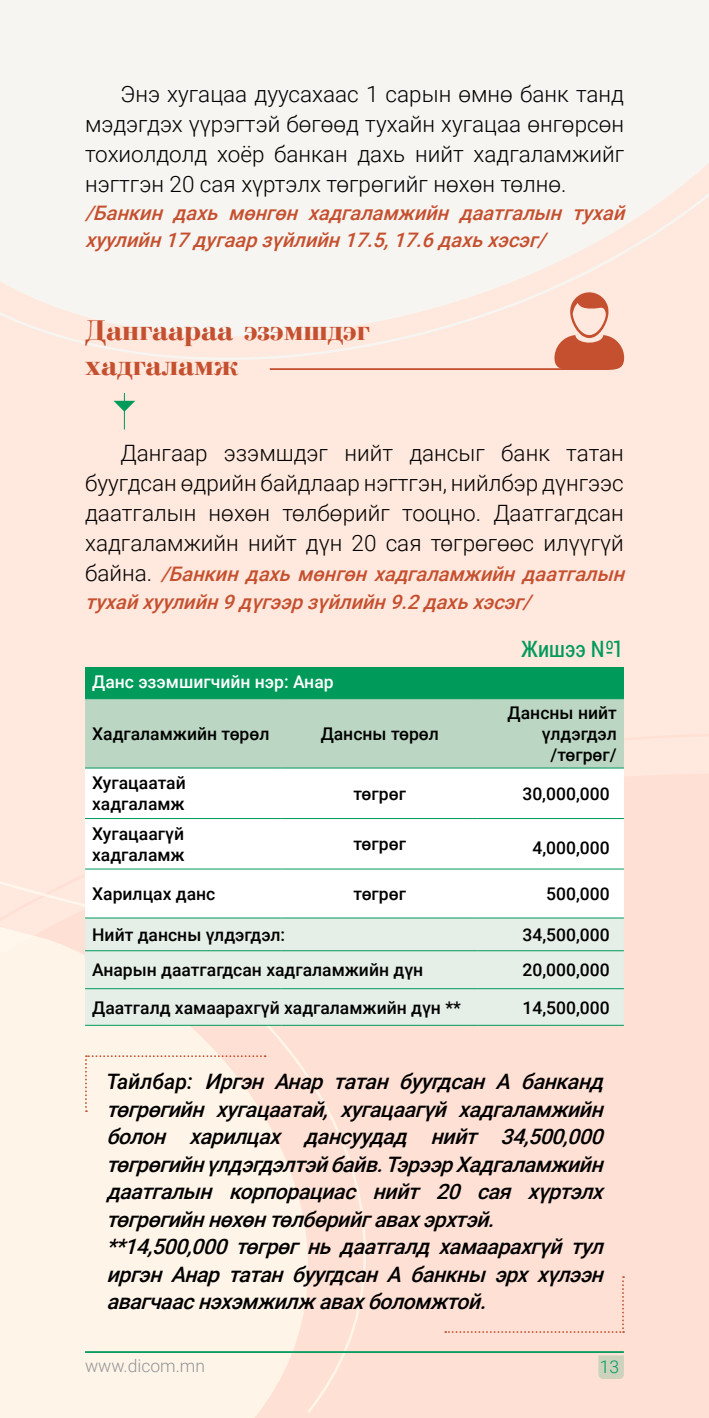
<style>
.page{position:relative;width:709px;height:1418px;background:#fff}
.page>*{position:absolute;margin:0;border:0;box-sizing:border-box;transform-origin:0 0}
.t1{font:700 30px/35px "MAK Bodoni";color:#c5502f}
.t2{font:300 22.5px/30px "Roboto";color:#000;text-align:justify}
.t3{font:condensed 22.5px "Roboto";color:#009a5b}
.t4{font:italic 500 21.25px/27.5px "Roboto";color:#000}
.t5{font:italic 500 20px/27.5px "Roboto";color:#c5502f}
.t6{font:500 17.5px/21px "Roboto";color:#000}
.t7{font:500 17.5px "Roboto";color:#fff}
.t8{font:300 17.5px "Roboto";color:#939598}
.t9{font:300 17.5px "Roboto";color:#009a5b}
.s1{font-weight:300;font-style:normal;font-size:22.5px;color:#000}
.s2{font-style:inherit}
</style>
<div class="page">
<div style="left:0;top:0;width:709px;height:1417px;background:#ffe8dd"></div>
<svg style="left:0;top:882px;width:310px;height:535px;fill:#fff4e8"></svg>
<svg style="left:0;top:0;width:709px;height:401px"></svg>
<hr style="left:85px;top:1351px;width:539px;height:1px;background:#009a5b">
<svg style="left:598px;top:1355px;width:26px;height:23px"></svg>
<hr style="left:124px;top:393px;width:1px;height:36px;background:#009a5b">
<svg style="left:114px;top:401px;width:21px;height:11px"></svg>
<svg style="left:554px;top:292px;width:70px;height:78px"></svg>
<hr style="left:270px;top:368px;width:315px;height:2px;background:#c5502f">
<div style="left:85px;top:667px;width:539px;height:31px;background:#009a5b"></div>
<div style="left:85px;top:699px;width:539px;height:68px;background:#bbd6c2"></div>
<div style="left:85px;top:768px;width:539px;height:149px;background:#fff"></div>
<div style="left:85px;top:918px;width:539px;height:106px;background:#e5eee7"></div>
<hr style="left:85px;top:698px;width:197px;height:1px;background:#009a5b">
<hr style="left:282px;top:698px;width:196px;height:1px;background:#009a5b">
<hr style="left:478px;top:698px;width:146px;height:1px;background:#009a5b">
<hr style="left:85px;top:767px;width:197px;height:1px;background:#009a5b">
<hr style="left:282px;top:767px;width:196px;height:1px;background:#009a5b">
<hr style="left:478px;top:767px;width:146px;height:1px;background:#009a5b">
<hr style="left:85px;top:818px;width:197px;height:1px;background:#009a5b">
<hr style="left:282px;top:818px;width:196px;height:1px;background:#009a5b">
<hr style="left:478px;top:818px;width:146px;height:1px;background:#009a5b">
<hr style="left:85px;top:868px;width:197px;height:1px;background:#009a5b">
<hr style="left:282px;top:868px;width:196px;height:1px;background:#009a5b">
<hr style="left:478px;top:868px;width:146px;height:1px;background:#009a5b">
<hr style="left:85px;top:917px;width:197px;height:1px;background:#009a5b">
<hr style="left:282px;top:917px;width:196px;height:1px;background:#009a5b">
<hr style="left:478px;top:917px;width:146px;height:1px;background:#009a5b">
<hr style="left:85px;top:950px;width:197px;height:1px;background:#009a5b">
<hr style="left:282px;top:950px;width:196px;height:1px;background:#009a5b">
<hr style="left:478px;top:950px;width:146px;height:1px;background:#009a5b">
<hr style="left:85px;top:988px;width:197px;height:1px;background:#009a5b">
<hr style="left:282px;top:988px;width:196px;height:1px;background:#009a5b">
<hr style="left:478px;top:988px;width:146px;height:1px;background:#009a5b">
<hr style="left:85px;top:1024px;width:197px;height:1px;background:#009a5b">
<hr style="left:282px;top:1024px;width:196px;height:1px;background:#009a5b">
<hr style="left:478px;top:1024px;width:146px;height:1px;background:#009a5b">
<svg style="left:85px;top:1055px;width:181px;height:57px"></svg>
<svg style="left:445px;top:1276px;width:179px;height:56px"></svg>
<p class="t2" style="left:85px;top:78px;width:540px;text-indent:35px">Энэ хугацаа дуусахаас 1 сарын өмнө банк танд мэдэгдэх үүрэгтэй бөгөөд тухайн хугацаа өнгөрсөн тохиолдолд хоёр банкан дахь нийт хадгаламжийг нэгтгэн 20 сая хүртэлх төгрөгийг нөхөн төлнө.</p>
<p class="t5" style="left:85px;top:198px;width:547px">/Банкин дахь мөнгөн хадгаламжийн даатгалын тухай хуулийн17дугаарзүйлийн17.5,17.6дахьхэсэг/</p>
<h1 class="t1" style="left:85px;top:314px;width:286px">Дангаараа эзэмшдэг хадгаламж</h1>
<p class="t2" style="left:85px;top:437px;width:540px;text-indent:35px">Дангаар эзэмшдэг нийт дансыг банк татан буугдсан өдрийн байдлаар нэгтгэн, нийлбэр дүнгээс даатгалын нөхөн төлбөрийг тооцно. Даатгагдсан хадгаламжийн нийт дүн 20 сая төгрөгөөс илүүгүй</p>
<p class="t5" style="left:85px;top:559px;width:547px"><span class="s1">б а й н а .</span> /Банкиндахьмөнгөнхадгаламжийндаатгалын тухайхуулийн9дүгээрзүйлийн9.2дахьхэсэг/</p>
<p class="t3" style="left:521px;top:633px;width:104px">Жишээ №1</p>
<p class="t7" style="left:92px;top:669px;width:243px">Данс эзэмшигчийн нэр: Анар</p>
<p class="t6" style="left:92px;top:722px;width:179px">Хадгаламжийн төрөл</p>
<p class="t6" style="left:321px;top:722px;width:120px">Дансны төрөл</p>
<p class="t6" style="left:507px;top:701px;width:111px;text-align:right">Дансны нийт үлдэгдэл /төгрөг/</p>
<p class="t6" style="left:92px;top:772px;width:95px">Хугацаатай хадгаламж</p>
<p class="t6" style="left:92px;top:822px;width:94px">Хугацаагүй хадгаламж</p>
<p class="t6" style="left:353px;top:782px;width:54px">төгрөг</p>
<p class="t6" style="left:522px;top:782px;width:89px">30,000,000</p>
<p class="t6" style="left:353px;top:833px;width:54px">төгрөг</p>
<p class="t6" style="left:532px;top:836px;width:79px">4,000,000</p>
<p class="t6" style="left:92px;top:882px;width:125px">Харилцах данс</p>
<p class="t6" style="left:353px;top:882px;width:54px">төгрөг</p>
<p class="t6" style="left:546px;top:882px;width:65px">500,000</p>
<p class="t6" style="left:92px;top:923px;width:194px">Нийт дансны үлдэгдэл:</p>
<p class="t6" style="left:522px;top:923px;width:89px">34,500,000</p>
<p class="t6" style="left:92px;top:958px;width:332px">Анарын даатгагдсан хадгаламжийн дүн</p>
<p class="t6" style="left:522px;top:958px;width:89px">20,000,000</p>
<p class="t6" style="left:92px;top:996px;width:370px">Даатгалд хамаарахгүй хадгаламжийн дүн **</p>
<p class="t6" style="left:522px;top:996px;width:89px">14,500,000</p>
<p class="t4" style="left:106px;top:1067px;width:505px"><span class="s2">Та й л б а р :</span> Иргэн Анар татан буугдсан А банканд төгрөгийн хугацаатай, хугацаагүй хадгаламжийн болон харилцах дансуудад нийт 34,500,000 төгрөгийнүлдэгдэлтэйбайв.ТэрээрХадгаламжийн даатгалын корпорациас нийт 20 сая хүртэлх төгрөгийннөхөнтөлбөрийгавахэрхтэй. **14,500,000 төгрөг нь даатгалд хамаарахгүй тул иргэн Анар татан буугдсан А банкны эрх хүлээн авагчааснэхэмжилж авахболомжтой.</p>
<p class="t8" style="left:85px;top:1353px;width:121px">www.dicom.mn</p>
<p class="t9" style="left:600px;top:1354px;width:21px">13</p>
</div>
